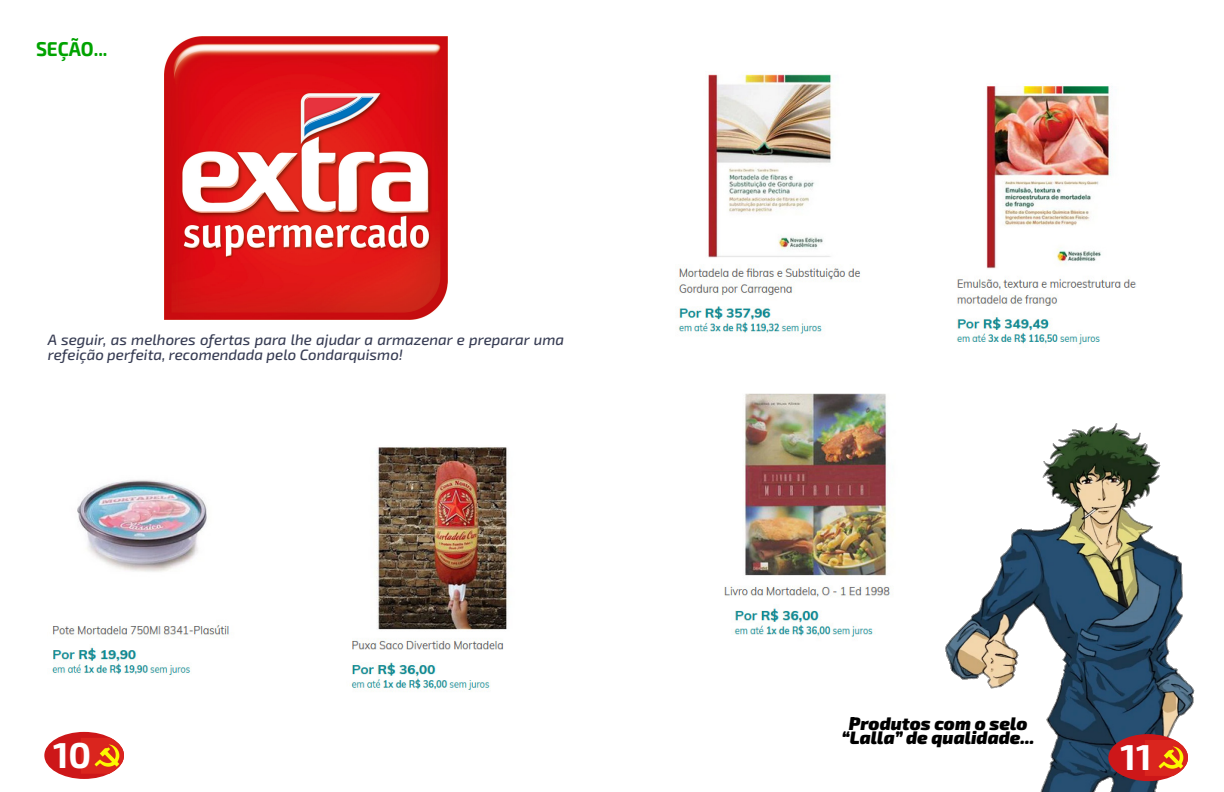
<style>
.page{position:relative;width:1224px;height:792px;background:#fff}
.page>*{position:absolute;margin:0;border:0;box-sizing:border-box;transform-origin:0 0}
.t1{font:700 36px "Exo 2";color:#fff}
.t2{font:700 20px "Exo 2";letter-spacing:-.005em;color:#00a300;scale:.94 1}
.t3{font:italic 900 18px/14px "Exo 2";color:#000;text-align:center}
.t4{font:italic 500 15px/15px "Exo 2";color:#383d54}
</style>
<div class="page">
<img style="left:945px;top:423px;width:250px;height:369px">
<img style="left:164px;top:36px;width:284px;height:283px">
<img style="left:52px;top:480px;width:177px;height:195px">
<img style="left:351px;top:447px;width:156px;height:243px">
<img style="left:678px;top:74px;width:183px;height:262px">
<img style="left:956px;top:86px;width:181px;height:261px">
<img style="left:724px;top:393px;width:166px;height:204px">
<img style="left:732px;top:608px;width:141px;height:32px">
<div style="left:44px;top:732px;width:80px;height:47px;background:#cd1719;border-radius:50%"></div>
<img style="left:81px;top:738px;width:43px;height:36px">
<div style="left:1108px;top:734px;width:80px;height:47px;background:#cd1719;border-radius:50%"></div>
<img style="left:1145px;top:740px;width:43px;height:36px">
<h2 class="t2" style="left:36px;top:35px;width:78px">SEÇÃO...</h2>
<p class="t4" style="left:48px;top:332px;width:518px">A seguir, as melhores ofertas para lhe ajudar a armazenar e preparar uma refeição perfeita, recomendada pelo Condarquismo!</p>
<p class="t3" style="left:842px;top:716px;width:194px">Produtos com o selo “Lalla” de qualidade...</p>
<h1 class="t1" style="left:53px;top:730px;width:40px">10</h1>
<h1 class="t1" style="left:1121px;top:732px;width:33px">11</h1>
</div>
